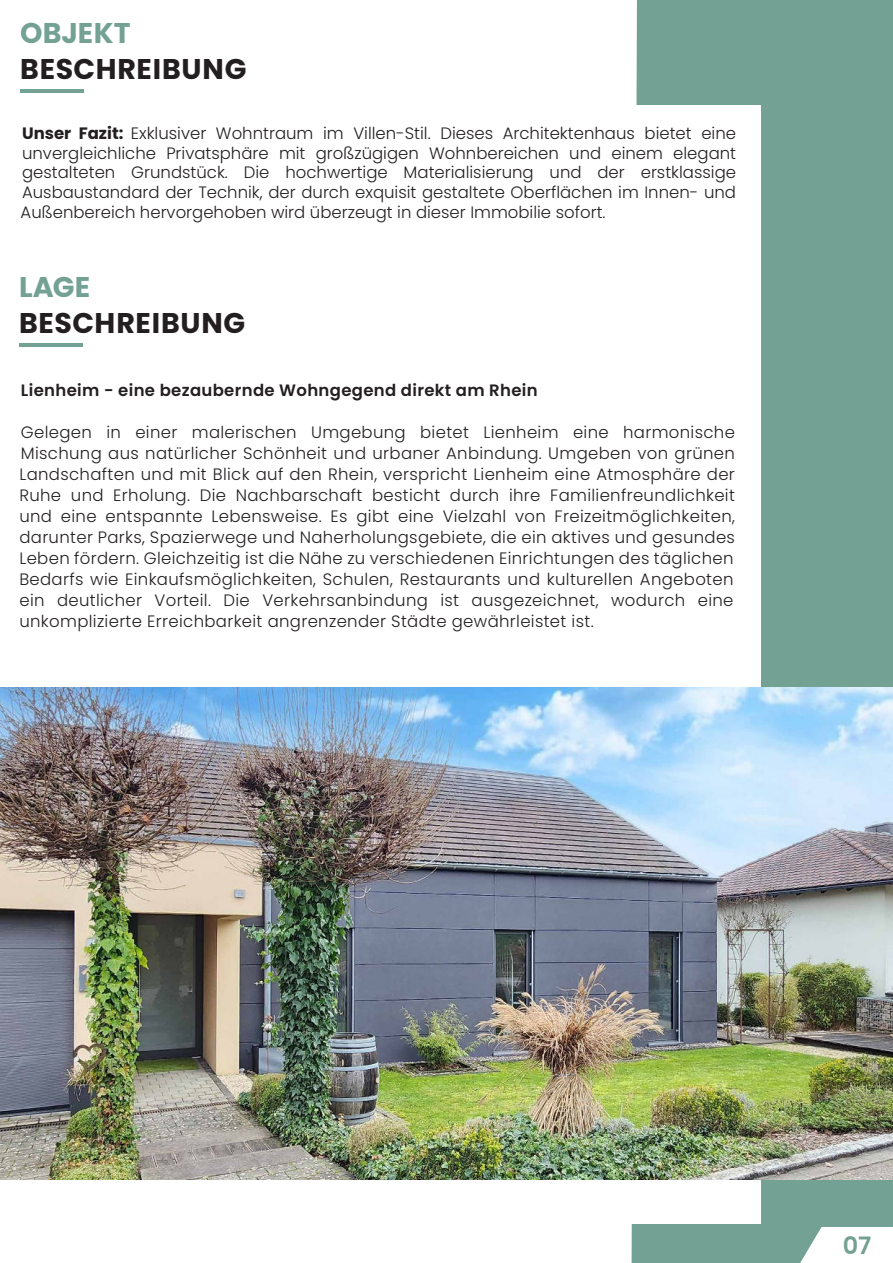
<style>
.page{position:relative;width:893px;height:1263px;background:#fff}
.page>*{position:absolute;margin:0;border:0;box-sizing:border-box;transform-origin:0 0}
.t1{font:700 28.5px "Poppins";letter-spacing:.025em;color:#231f20}
.t2{font:700 28.5px "Poppins";letter-spacing:.005em;color:#73a194}
.t3{font:600 24px "Poppins";color:#73a093}
.t4{font:300 16.5px/21px "Poppins";letter-spacing:.01em;color:#231f20;text-align:justify}
.t5{font:600 16.5px "Poppins";letter-spacing:.02em;color:#231f20}
.s1{font-weight:700}
</style>
<div class="page">
<div style="left:632px;top:0;width:261px;height:1263px;background:#73a194"></div>
<div style="left:33px;top:106px;width:728px;height:1118px;background:#fff"></div>
<svg style="left:800px;top:1227px;width:93px;height:36px"></svg>
<hr style="left:19px;top:344px;width:64px;height:3px;background:#73a194">
<hr style="left:20px;top:89px;width:64px;height:3px;background:#73a194">
<img style="left:0;top:687px;width:893px;height:492px">
<h1 class="t2" style="left:20px;top:17px;width:112px">OBJEKT</h1>
<h1 class="t1" style="left:20px;top:53px;width:228px">BESCHREIBUNG</h1>
<p class="t4" style="left:21px;top:123px;width:717px;line-height:19.8px"><span class="s1">Unser Fazit:</span> Exklusiver Wohntraum im Villen-Stil. Dieses Architektenhaus bietet eine unvergleichliche Privatsphäre mit großzügigen Wohnbereichen und einem elegant gestalteten Grundstück. Die hochwertige Materialisierung und der erstklassige Ausbaustandard der Technik, der durch exquisit gestaltete Oberflächen im Innen- und Außenbereich hervorgehoben wird überzeugt in dieser Immobilie sofort.</p>
<h1 class="t2" style="left:19px;top:271px;width:73px">LAGE</h1>
<h1 class="t1" style="left:19px;top:307px;width:228px">BESCHREIBUNG</h1>
<p class="t5" style="left:21px;top:381px;width:518px">Lienheim - eine bezaubernde Wohngegend direkt am Rhein</p>
<p class="t4" style="left:19px;top:422px;width:717px">Gelegen in einer malerischen Umgebung bietet Lienheim eine harmonische Mischung aus natürlicher Schönheit und urbaner Anbindung. Umgeben von grünen Landschaften und mit Blick auf den Rhein, verspricht Lienheim eine Atmosphäre der Ruhe und Erholung. Die Nachbarschaft besticht durch ihre Familienfreundlichkeit und eine entspannte Lebensweise. Es gibt eine Vielzahl von Freizeitmöglichkeiten, darunter Parks, Spazierwege und Naherholungsgebiete, die ein aktives und gesundes Leben fördern. Gleichzeitig ist die Nähe zu verschiedenen Einrichtungen des täglichen Bedarfs wie Einkaufsmöglichkeiten, Schulen, Restaurants und kulturellen Angeboten ein deutlicher Vorteil. Die Verkehrsanbindung ist ausgezeichnet, wodurch eine unkomplizierte Erreichbarkeit angrenzender Städte gewährleistet ist.</p>
<h2 class="t3" style="left:843px;top:1232px;width:30px">07</h2>
</div>
